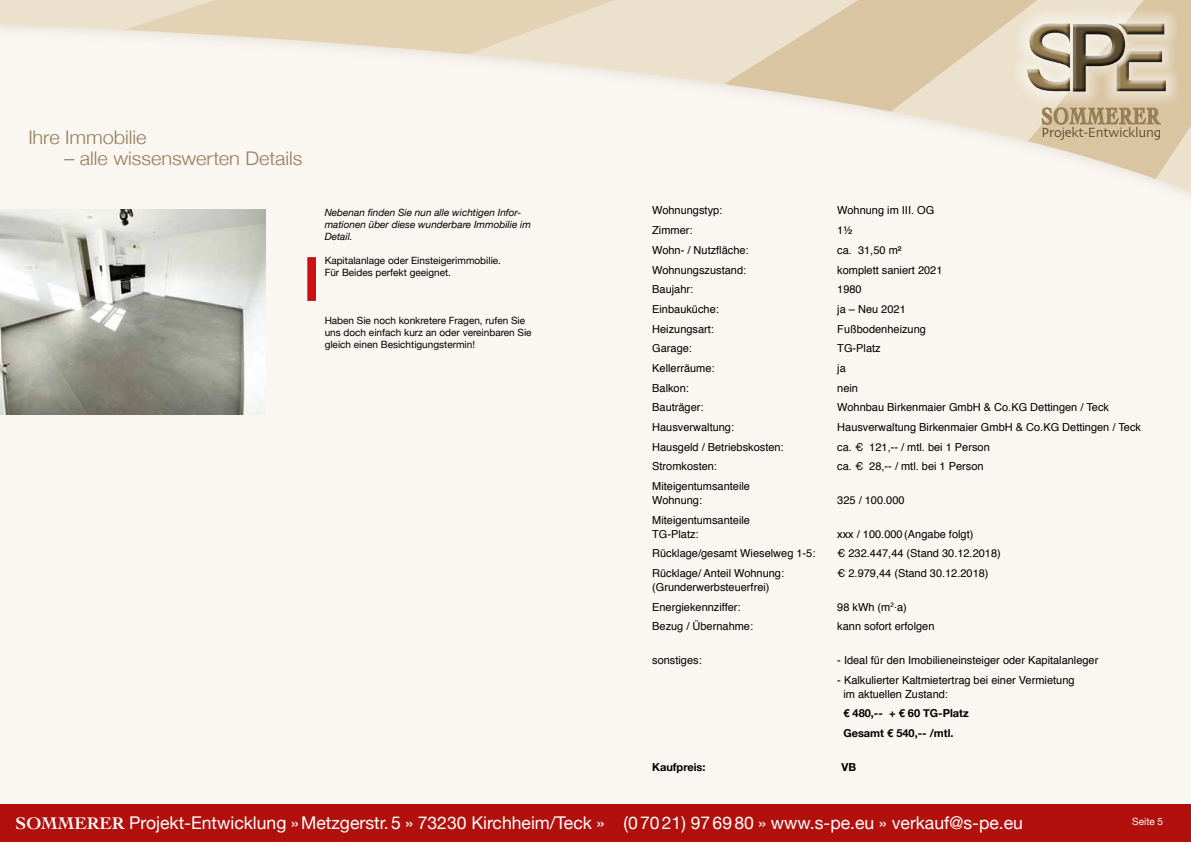
<style>
.page{position:relative;width:1191px;height:842px;background:#fff}
.page>*{position:absolute;margin:0;border:0;box-sizing:border-box;transform-origin:0 0}
.t1{font:700 24px "Cochin";letter-spacing:.05em;color:#967e52;scale:.75 1}
.t2{font:300 18.8px "Helvetica Neue";letter-spacing:-.005em;color:#957e5a;scale:1.06 1}
.t3{font:17.6px "Helvetica Neue";color:#fff}
.t4{font:14px "Skia";letter-spacing:-.02em;color:#5b4a2f}
.t5{font:11px/14px "Helvetica";color:#000}
.t6{font:700 11px/19.7px "Helvetica Neue";color:#000}
.t7{font:10px/12px "Helvetica Neue";color:#000}
.t8{font:italic 10px/12px "Helvetica Neue";color:#000}
.t9{font:10px "Helvetica Neue";color:#fff}
.s1{font-family:"Cochin";font-weight:700}
</style>
<div class="page">
<div style="left:0;top:0;width:1191px;height:805px;background:#faf7f2"></div>
<div style="left:0;top:804px;width:1191px;height:38px;background:#b1100c"></div>
<svg style="left:0;top:0;width:1191px;height:196px"></svg>
<img style="left:0;top:209px;width:266px;height:205px">
<div style="left:307px;top:257px;width:9px;height:44px;background:#cd1013;border:1px solid #b1100c"></div>
<h2 class="t2" style="left:28px;top:122px;width:113px">Ihre Immobilie</h2>
<h2 class="t2" style="left:64px;top:143px;width:226px">– alle wissenswerten Details</h2>
<p class="t8" style="left:325px;top:207px;width:208px">Nebenan finden Sie nun alle wichtigen Infor&shy;mationen über diese wunderbare Immobilie im<br>Detail.</p>
<p class="t7" style="left:325px;top:255px;width:178px">Kapitalanlage oder Einsteigerimmobilie.<br>Für Beides perfekt geeignet.</p>
<p class="t7" style="left:325px;top:315px;width:208px">Haben Sie noch konkretere Fragen, rufen Sie uns doch einfach kurz an oder vereinbaren Sie gleich einen Besichtigungstermin!</p>
<h1 class="t1" style="left:1041px;top:100px;width:159px">SOMMERER</h1>
<p class="t4" style="left:1041px;top:124px;width:121px">Projekt-Entwicklung</p>
<p class="t5" style="left:652px;top:204px;width:72px">Wohnungstyp:</p>
<p class="t5" style="left:837px;top:204px;width:99px">Wohnung im III. OG</p>
<p class="t5" style="left:652px;top:224px;width:42px">Zimmer:</p>
<p class="t5" style="left:837px;top:224px;width:17px">1½</p>
<p class="t5" style="left:652px;top:243px;width:98px">Wohn- / Nutzfläche:</p>
<p class="t5" style="left:837px;top:243px;width:66px">ca. 31,50 m²</p>
<p class="t5" style="left:652px;top:263px;width:95px">Wohnungszustand:</p>
<p class="t5" style="left:837px;top:263px;width:107px">komplett saniert 2021</p>
<p class="t5" style="left:652px;top:283px;width:42px">Baujahr:</p>
<p class="t5" style="left:837px;top:283px;width:26px">1980</p>
<p class="t5" style="left:652px;top:302px;width:68px">Einbauküche:</p>
<p class="t5" style="left:837px;top:302px;width:70px">ja – Neu 2021</p>
<p class="t5" style="left:652px;top:322px;width:63px">Heizungsart:</p>
<p class="t5" style="left:837px;top:322px;width:90px">Fußbodenheizung</p>
<p class="t5" style="left:652px;top:342px;width:41px">Garage:</p>
<p class="t5" style="left:837px;top:342px;width:45px">TG-Platz</p>
<p class="t5" style="left:652px;top:361px;width:64px">Kellerräume:</p>
<p class="t5" style="left:837px;top:361px;width:10px">ja</p>
<p class="t5" style="left:652px;top:381px;width:38px">Balkon:</p>
<p class="t5" style="left:837px;top:381px;width:22px">nein</p>
<p class="t5" style="left:652px;top:401px;width:53px">Bauträger:</p>
<p class="t5" style="left:837px;top:401px;width:273px">Wohnbau Birkenmaier GmbH &amp; Co.KG Dettingen / Teck</p>
<p class="t5" style="left:652px;top:420px;width:83px">Hausverwaltung:</p>
<p class="t5" style="left:837px;top:420px;width:305px">Hausverwaltung Birkenmaier GmbH &amp; Co.KG Dettingen / Teck</p>
<p class="t5" style="left:652px;top:440px;width:133px">Hausgeld / Betriebskosten:</p>
<p class="t5" style="left:837px;top:440px;width:154px">ca. € 121,-- / mtl. bei 1 Person</p>
<p class="t5" style="left:652px;top:460px;width:66px">Stromkosten:</p>
<p class="t5" style="left:837px;top:460px;width:148px">ca. € 28,-- / mtl. bei 1 Person</p>
<p class="t5" style="left:652px;top:479px;width:99px">Miteigentumsanteile<br>Wohnung:</p>
<p class="t5" style="left:837px;top:493px;width:69px">325 / 100.000</p>
<p class="t5" style="left:652px;top:513px;width:99px">Miteigentumsanteile<br>TG-Platz:</p>
<p class="t5" style="left:837px;top:527px;width:138px">xxx / 100.000 (Angabe folgt)</p>
<p class="t5" style="left:652px;top:547px;width:165px">Rücklage/gesamt Wieselweg 1-5:</p>
<p class="t5" style="left:837px;top:547px;width:165px">€ 232.447,44 (Stand 30.12.2018)</p>
<p class="t5" style="left:652px;top:566px;width:133px">Rücklage/ Anteil Wohnung:</p>
<p class="t5" style="left:837px;top:566px;width:153px">€ 2.979,44 (Stand 30.12.2018)</p>
<p class="t5" style="left:652px;top:577px;width:119px;line-height:19.7px">(Grunderwerbsteuerfrei)<br>Energiekennziffer:</p>
<p class="t5" style="left:837px;top:600px;width:71px">98 kWh (m<sup>2</sup>.a)</p>
<p class="t5" style="left:652px;top:620px;width:102px">Bezug / Übernahme:</p>
<p class="t5" style="left:837px;top:620px;width:99px">kann sofort erfolgen</p>
<p class="t5" style="left:652px;top:653px;width:51px">sonstiges:</p>
<p class="t5" style="left:837px;top:653px;width:263px">- Ideal für den Imobilieneinsteiger oder Kapitalanleger</p>
<p class="t5" style="left:843px;top:673px;width:233px;text-indent:-6px">- Kalkulierter Kaltmietertrag bei einer Vermietung im aktuellen Zustand:</p>
<p class="t6" style="left:843px;top:704px;width:127px">€ 480,-- + € 60 TG-Platz<br>Gesamt € 540,-- /mtl.</p>
<p class="t6" style="left:652px;top:757px;width:55px">Kaufpreis:</p>
<p class="t6" style="left:841px;top:757px;width:16px">VB</p>
<h3 class="t3" style="left:16px;top:810px;width:1009px"><span class="s1">SOMMERER</span> Projekt-Entwicklung »Metzgerstr.5 » 73230 Kirchheim/Teck » (07021) 976980 » www.s-pe.eu » verkauf@s-pe.eu</h3>
<p class="t9" style="left:1132px;top:814px;width:32px">Seite 5</p>
</div>
